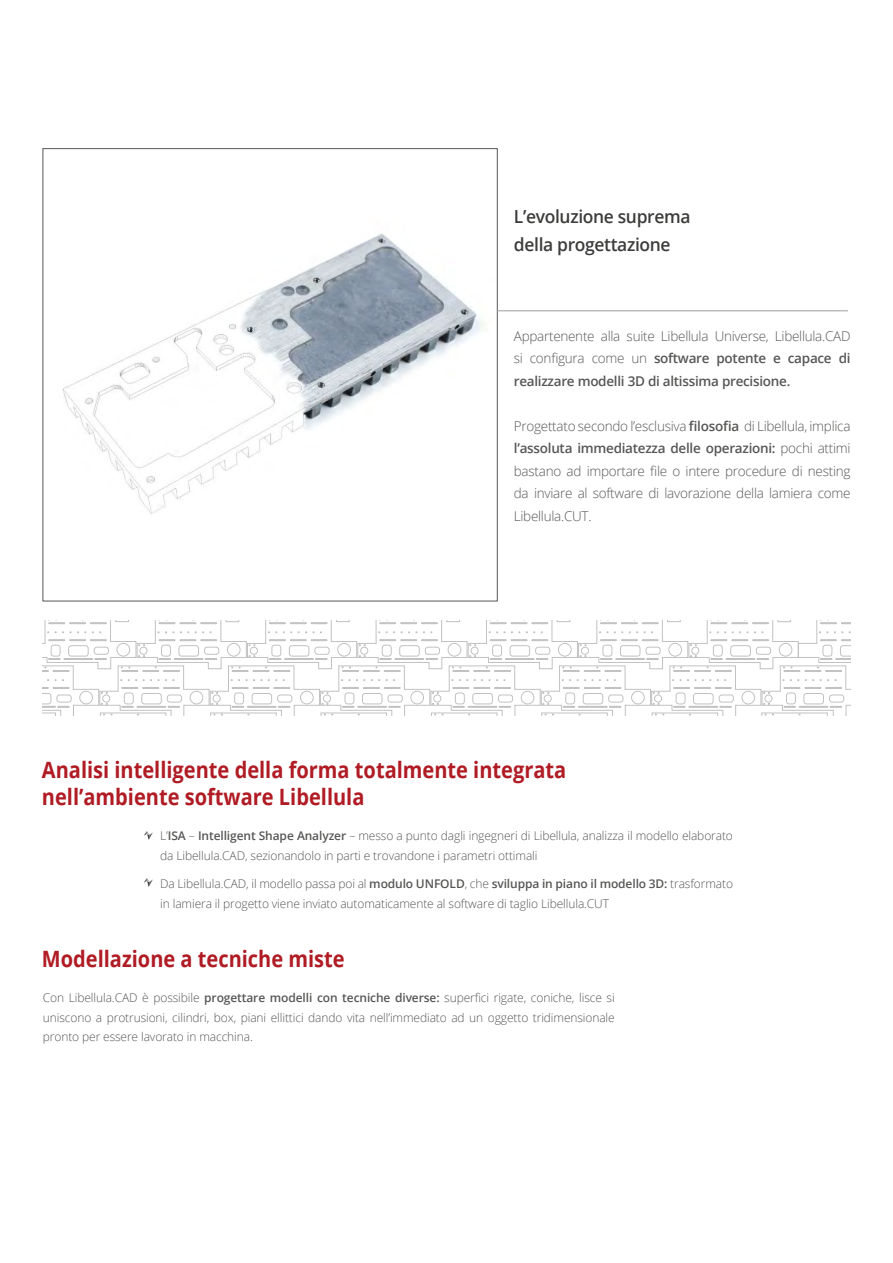
<style>
.page{position:relative;width:893px;height:1263px;background:#fff}
.page>*{position:absolute;margin:0;border:0;box-sizing:border-box;transform-origin:0 0}
.t1{font:700 22.5px/27px "Open Sans";color:#b01b24;scale:.89 1}
.t2{font:600 18px/28.5px "Open Sans";letter-spacing:-.02em;color:#3c3c3b}
.t3{font:300 13.5px/22.5px "Open Sans";letter-spacing:-.02em;color:#575756;text-align:justify}
.t4{font:300 12px/19.5px "Open Sans";letter-spacing:-.01em;color:#575756}
.s1{font-weight:600}
</style>
<div class="page">
<img style="left:62px;top:234px;width:422px;height:280px">
<hr style="left:497px;top:310px;width:351px;height:1px;background:#9d9d9c">
<svg style="left:43px;top:620px;width:808px;height:95px"></svg>
<svg style="left:144px;top:831px;width:9px;height:9px"></svg>
<svg style="left:144px;top:878px;width:9px;height:9px"></svg>
<h2 class="t2" style="left:514px;top:202px;width:178px">L’evoluzione suprema della progettazione</h2>
<p class="t3" style="left:514px;top:324px;width:338px">Appartenente alla suite Libellula Universe, Libellula.CAD si configura come un <span class="s1">software potente e capace di realizzare modelli 3D di altissima precisione.</span></p>
<p class="t3" style="left:514px;top:414px;width:338px">Progettato secondo l’esclusiva <span class="s1">filosofia</span> di Libellula, implica <span class="s1">l’assoluta immediatezza delle operazioni:</span> pochi attimi bastano ad importare file o intere procedure di nesting da inviare al software di lavorazione della lamiera come Libellula.CUT.</p>
<h1 class="t1" style="left:42px;top:756px;width:591px">Analisi intelligente della forma totalmente integrata nell’ambiente software Libellula</h1>
<p class="t4" style="left:160px;top:826px;width:574px">L’<span class="s1">ISA</span> – <span class="s1">Intelligent Shape Analyzer</span> – messo a punto dagli ingegneri di Libellula, analizza il modello elaborato da Libellula.CAD, sezionandolo in parti e trovandone i parametri ottimali</p>
<p class="t4" style="left:160px;top:874px;width:574px">Da Libellula.CAD, il modello passa poi al <span class="s1">modulo UNFOLD</span>, che <span class="s1">sviluppa in piano il modello 3D:</span> trasformato in lamiera il progetto viene inviato automaticamente al software di taglio Libellula.CUT</p>
<h1 class="t1" style="left:42px;top:945px;width:342px">Modellazione a tecniche miste</h1>
<p class="t4" style="left:43px;top:988px;width:573px;text-align:justify">Con Libellula.CAD è possibile <span class="s1">progettare modelli con tecniche diverse:</span> superfici rigate, coniche, lisce si uniscono a protrusioni, cilindri, box, piani ellittici dando vita nell’immediato ad un oggetto tridimensionale pronto per essere lavorato in macchina.</p>
</div>
